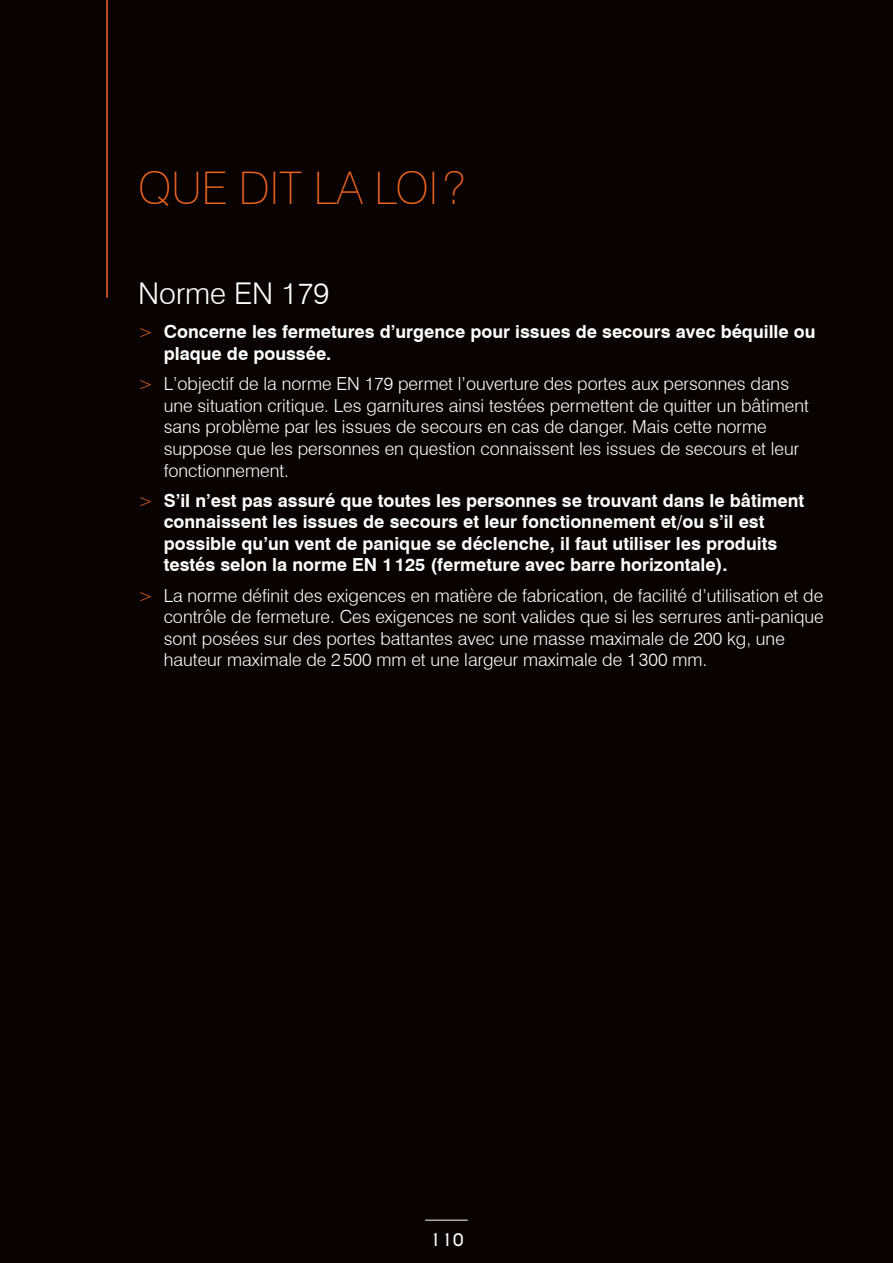
<style>
.page{position:relative;width:893px;height:1263px;background:#080302}
.page>*{position:absolute;margin:0;border:0;box-sizing:border-box;transform-origin:0 0}
.t1{font:100 45px "Swiss 721 BT";color:#f36421}
.t2{font:300 30px "Swiss 721 BT";color:#fff}
.t3{font:300 18px/21.6px "Swiss 721 BT";color:#fff}
.t4{font:700 18px/21.6px "Swiss 721 BT";color:#fff}
.t5{font:700 16.5px "Caviar Dreams";color:#fff}
.s1{font-weight:300;color:#f36421}
.s2{color:#f36421}
</style>
<div class="page">
<hr style="left:106px;top:0;width:2px;height:298px;background:#f36421">
<hr style="left:425px;top:1220px;width:43px;height:1px;background:#fff">
<h1 class="t1" style="left:138px;top:161px;width:328px">QUE DIT LA LOI ?</h1>
<h2 class="t2" style="left:138px;top:275px;width:193px">Norme EN 179</h2>
<p class="t4" style="left:164px;top:321px;width:653px;text-indent:-26px"><span class="s1">&gt;</span> Concerne les fermetures d’urgence pour issues de secours avec béquille ou plaque de poussée.</p>
<p class="t3" style="left:164px;top:373px;width:647px;text-indent:-26px"><span class="s2">&gt;</span> L’objectif de la norme EN 179 permet l’ouverture des portes aux personnes dans une situation critique. Les garnitures ainsi testées permettent de quitter un bâtiment sans problème par les issues de secours en cas de danger. Mais cette norme suppose que les personnes en question connaissent les issues de secours et leur fonctionnement.</p>
<p class="t4" style="left:164px;top:489px;width:642px;text-indent:-26px"><span class="s1">&gt;</span> S’il n’est pas assuré que toutes les personnes se trouvant dans le bâtiment connaissent les issues de secours et leur fonctionnement et/ou s’il est possible qu’un vent de panique se déclenche, il faut utiliser les produits testés selon la norme EN 1125 (fermeture avec barre horizontale).</p>
<p class="t3" style="left:164px;top:584px;width:662px;text-indent:-26px"><span class="s2">&gt;</span> La norme définit des exigences en matière de fabrication, de facilité d’utilisation et de contrôle de fermeture. Ces exigences ne sont valides que si les serrures anti-panique sont posées sur des portes battantes avec une masse maximale de 200 kg, une hauteur maximale de 2500 mm et une largeur maximale de 1300 mm.</p>
<p class="t5" style="left:429px;top:1230px;width:36px">110</p>
</div>
